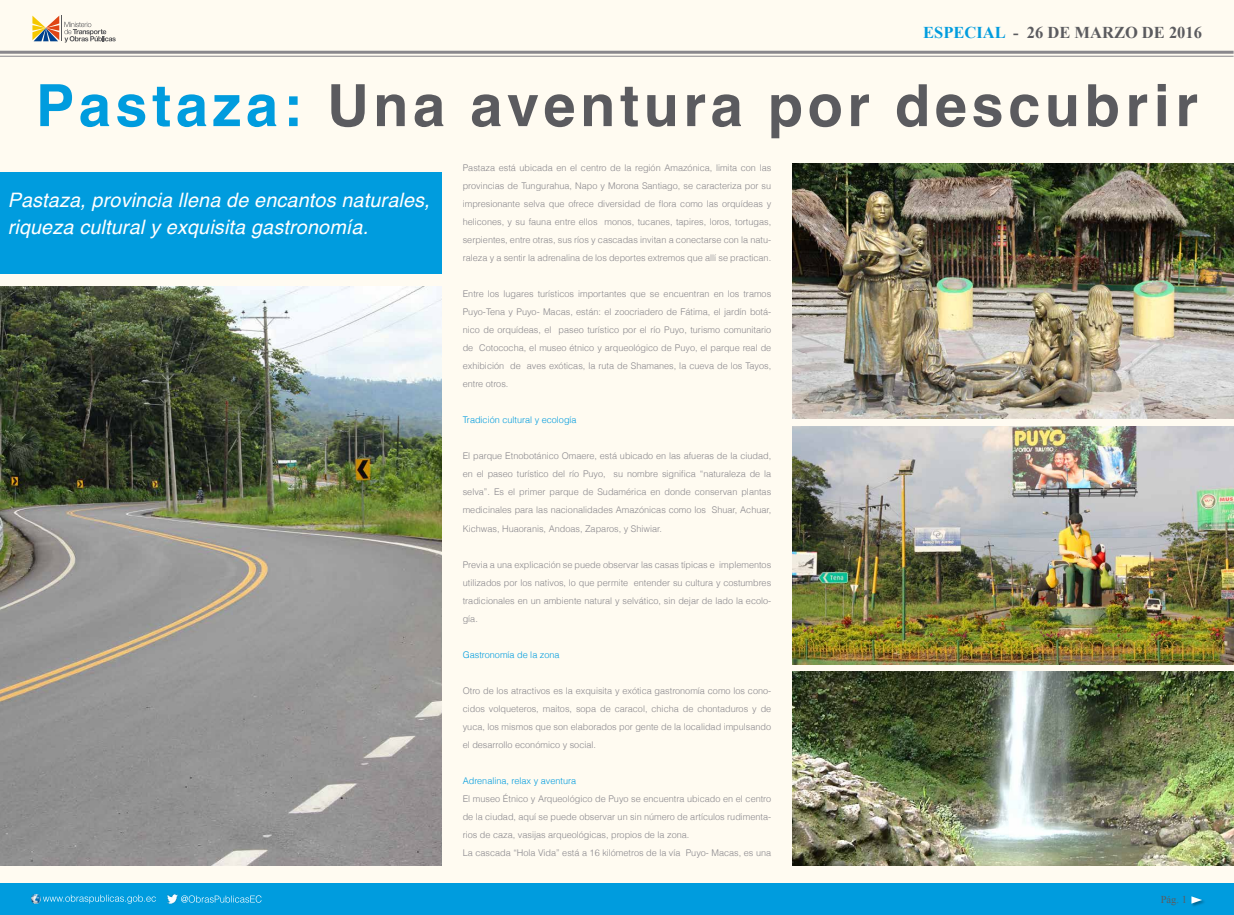
<style>
.page{position:relative;width:1234px;height:915px;background:#fff}
.page>*{position:absolute;margin:0;border:0;box-sizing:border-box;transform-origin:0 0}
.t1{font:700 58.12px "Helvetica";letter-spacing:.08em;color:#5b5b5f}
.t2{font:italic 19.88px/27px "Helvetica";letter-spacing:.01em;color:#fff}
.t3{font:700 16.5px "Times New Roman";color:#5b5b5f}
.t4{font:10.5px "Times New Roman";color:#5b5b5f}
.t5{font:300 9.15px/18px "Helvetica";color:#89878c;text-align:justify}
.t6{font:300 9.15px "Helvetica";color:#009cde}
.s1{color:#009cde}
</style>
<div class="page">
<div style="left:0;top:0;width:1233px;height:914px;background:#fffbf1"></div>
<div style="left:0;top:882px;width:1233px;height:32px;background:#009cde"></div>
<svg style="left:32px;top:894px;width:124px;height:9px"></svg>
<svg style="left:167px;top:894px;width:94px;height:9px"></svg>
<svg style="left:32px;top:16px;width:84px;height:27px"></svg>
<hr style="left:0;top:51px;width:1233px;height:3px;background:#89878c">
<hr style="left:0;top:56px;width:1233px;height:1px;background:#89878c">
<div style="left:0;top:173px;width:441px;height:101px;background:#009cde"></div>
<div style="left:1190px;top:896px;width:15px;height:11px;background:#000;opacity:.34"></div>
<svg style="left:1191px;top:896px;width:10px;height:7px"></svg>
<img style="left:0;top:286px;width:441px;height:579px">
<img style="left:792px;top:164px;width:441px;height:254px">
<img style="left:792px;top:426px;width:441px;height:238px">
<img style="left:792px;top:671px;width:441px;height:194px">
<h3 class="t3" style="left:922px;top:21px;width:280px"><span class="s1">ESPECIAL</span> - 26 DE MARZO DE 2016</h3>
<h1 class="t1" style="left:36px;top:59px;width:1163px"><span class="s1">Pastaza:</span> Una aventura por descubrir</h1>
<h2 class="t2" style="left:8px;top:187px;width:423px">Pastaza, provincia llena de encantos naturales, riqueza cultural y exquisita gastronomía.</h2>
<p class="t5" style="left:462px;top:158px;width:310px">Pastaza está ubicada en el centro de la región Amazónica, limita con las provincias de Tungurahua, Napo y Morona Santiago, se caracteriza por su impresionante selva que ofrece diversidad de flora como las orquídeas y helicones, y su fauna entre ellos monos, tucanes, tapires, loros, tortugas, serpientes, entre otras, sus ríos y cascadas invitan a conectarse con la natu&shy;raleza y a sentir la adrenalina de los deportes extremos que allí se practican.</p>
<p class="t5" style="left:462px;top:284px;width:310px">Entre los lugares turísticos importantes que se encuentran en los tramos Puyo-Tena y Puyo- Macas, están: el zoocriadero de Fátima, el jardín botá&shy;nico de orquídeas, el paseo turístico por el río Puyo, turismo comunitario de Cotococha, el museo étnico y arqueológico de Puyo, el parque real de exhibición de aves exóticas, la ruta de Shamanes, la cueva de los Tayos, entre otros.</p>
<p class="t6" style="left:462px;top:412px;width:115px">Tradición cultural y ecología</p>
<p class="t5" style="left:462px;top:446px;width:310px">El parque Etnobotánico Omaere, está ubicado en las afueras de la ciudad, en el paseo turístico del río Puyo, su nombre significa “naturaleza de la selva”. Es el primer parque de Sudamérica en donde conservan plantas medicinales para las nacionalidades Amazónicas como los Shuar, Achuar, Kichwas, Huaoranis, Andoas, Zaparos, y Shiwiar.</p>
<p class="t5" style="left:462px;top:554px;width:310px">Previa a una explicación se puede observar las casas típicas e implementos utilizados por los nativos, lo que permite entender su cultura y costumbres tradicionales en un ambiente natural y selvático, sin dejar de lado la ecolo&shy;gía.</p>
<p class="t6" style="left:462px;top:646px;width:98px">Gastronomía de la zona</p>
<p class="t5" style="left:462px;top:680px;width:310px">Otro de los atractivos es la exquisita y exótica gastronomía como los cono&shy;cidos volqueteros, maitos, sopa de caracol, chicha de chontaduros y de yuca, los mismos que son elaborados por gente de la localidad impulsando el desarrollo económico y social.</p>
<p class="t6" style="left:462px;top:772px;width:115px">Adrenalina, relax y aventura</p>
<p class="t5" style="left:462px;top:788px;width:310px;text-align:left">El museo Étnico y Arqueológico de Puyo se encuentra ubicado en el centro de la ciudad, aquí se puede observar un sin número de artículos rudimenta&shy;rios de caza, vasijas arqueológicas, propios de la zona.<br>La cascada “Hola Vida” está a 16 kilómetros de la vía Puyo- Macas, es una</p>
<p class="t4" style="left:1160px;top:892px;width:28px">Pág. 1</p>
</div>
